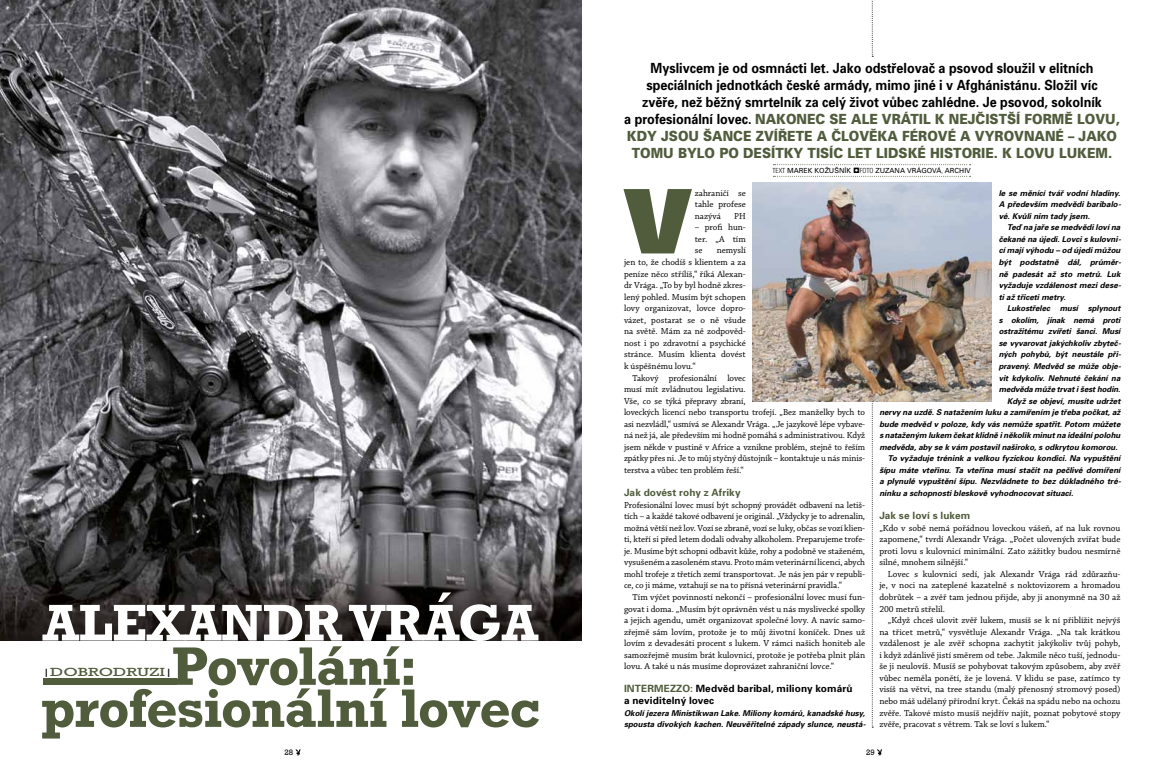
<style>
.page{position:relative;width:1163px;height:780px;background:#fff}
.page>*{position:absolute;margin:0;border:0;box-sizing:border-box;transform-origin:0 0}
.t1{font:900 89.1px "Univers OT";color:#505c3c}
.t2{font:700 55px/42px "Rockwell OT";letter-spacing:-.02em;color:#505c3c;text-align:center}
.t3{font:700 52.5px "Rockwell OT";letter-spacing:-.01em;color:#fff}
.t4{font:700 14px/17.1px "Univers OT";color:#000;text-align:center;scale:.9 1}
.t5{font:12px "Rockwell OT";color:#505c3c;scale:1.5 1}
.t6{font:700 10px/11.5px "Univers OT";letter-spacing:.015em;color:#000}
.t7{font:700 10px "Univers OT";letter-spacing:.01em;color:#505c3c}
.t8{font:9.2px/11.5px "Chaparral Pro";letter-spacing:-.005em;color:#000;text-align:justify}
.t9{font:italic 700 8px/11.5px "Univers OT";color:#000;text-align:justify}
.t10{font:8px "Rockwell OT";color:#000}
.t11{font:7px "Univers OT";color:#000}
.s1{font-weight:900;color:#505c3c}
.s2{font-weight:300;font-stretch:condensed}
.s3{font-family:"LL Record";font-size:9px}
.s4{color:#505c3c}
</style>
<div class="page">
<img style="left:0;top:0;width:581px;height:640px">
<svg style="left:295px;top:749px;width:5px;height:6px"></svg>
<svg style="left:877px;top:749px;width:4px;height:6px"></svg>
<svg style="left:773px;top:164px;width:197px;height:1px"></svg>
<svg style="left:773px;top:176px;width:197px;height:551px"></svg>
<svg style="left:871px;top:0;width:2px;height:57px"></svg>
<div style="left:43px;top:678px;width:133px;height:6px;background:#505c3c"></div>
<img style="left:752px;top:182px;width:239px;height:219px">
<h3 class="t3" style="left:43px;top:592px;width:497px">Alexandr Vrága</h3>
<h2 class="t2" style="left:41px;top:647px;width:501px">Povolání: profesionální lovec</h2>
<h3 class="t5" style="left:43px;top:665px;width:88px"><sup>|</sup>DOBRODRUZI<sup>|</sup></h3>
<p class="t4" style="left:624px;top:59px;width:552px">Myslivcem je od osmnácti let. Jako odstřelovač a psovod sloužil v elitních speciálních jednotkách české armády, mimo jiné i v Afghánistánu. Složil víc<br>zvěře, než běžný smrtelník za celý život vůbec zahlédne. Je psovod, sokolník<br>a profesionální lovec. <span class="s1">NAKON EC SE ALE VRÁTIL K N EJČISTŠÍ FORMĚ LOVU, KDY JSOU ŠAN CE ZVÍŘETE A ČLOVĚKA FÉROVÉ A VYROVNAN É – JAKO TOMU BYLO PO DESÍTKY TISÍC LET LIDSKÉ HISTORIE. K LOVU LUKEM.</span></p>
<p class="t11" style="left:772px;top:167px;width:200px"><span class="s2">TEXT</span> MAREK KOŽUŠNÍK <span class="s3">P</span><span class="s2">FOTO</span> ZUZANA VRÁGOVÁ<span class="s2">,</span> ARCHIV</p>
<h1 class="t1" style="left:624px;top:168px;width:68px">V</h1>
<p class="t8" style="left:694px;top:187px;width:52px">zahraničí se tahle profese nazývá</p>
<p class="t8" style="left:734px;top:210px;width:13px">PH</p>
<p class="t8" style="left:694px;top:222px;width:52px">– profi hun&shy;ter. „A tím se</p>
<p class="t8" style="left:624px;top:245px;width:123px;text-indent:93px">nemyslí jen to, že chodíš s klientem a za peníze něco střílíš,“ říká Alexan&shy;dr Vrága. „To by byl hodně zkres&shy;lený pohled. Musím být schopen lovy organizovat, lovce dopro&shy;vázet, postarat se o ně všude na světě. Mám za ně zodpověd&shy;nost i po zdravotní a psychické stránce. Musím klienta dovést k úspěšnému lovu.“</p>
<p class="t8" style="left:624px;top:372px;width:242px;text-align:left;text-indent:9px">Takový profesionální lovec<br>musí mít zvládnutou legislativu.<br>Vše, co se týká přepravy zbraní,<br>loveckých licencí nebo transportu trofejí. „Bez manželky bych to asi nezvládl,“ usmívá se Alexandr Vrága. „Je jazykově lépe vybave&shy;ná než já, ale především mi hodně pomáhá s administrativou. Když jsem někde v pustině v Africe a vznikne problém, stejně to řeším zpátky přes ni. Je to můj styčný důstojník – kontaktuje u nás minis&shy;terstva a vůbec ten problém řeší.“</p>
<p class="t7" style="left:624px;top:487px;width:118px">Jak dovést rohy z Afriky</p>
<p class="t8" style="left:624px;top:499px;width:242px">Profesionální lovec musí být schopný provádět odbavení na letiš&shy;tích – a každé takové odbavení je originál. „Vždycky je to adrenalin, možná větší než lov. Vozí se zbraně, vozí se luky, občas se vozí klien&shy;ti, kteří si před letem dodali odvahy alkoholem. Preparujeme trofe&shy;je. Musíme být schopni odbavit kůže, rohy a podobně ve staženém, vysušeném a zasoleném stavu. Proto mám veterinární licenci, abych mohl trofeje z třetích zemí transportovat. Je nás jen pár v republi&shy;ce, co ji máme, vztahují se na to přísná veterinární pravidla.“</p>
<p class="t8" style="left:624px;top:591px;width:242px;text-indent:9px">Tím výčet povinností nekončí – profesionální lovec musí fun&shy;govat i doma. „Musím být oprávněn vést u nás myslivecké spolky a jejich agendu, umět organizovat společné lovy. A navíc samo&shy;zřejmě sám lovím, protože je to můj životní koníček. Dnes už lovím z devadesáti procent s lukem. V rámci našich honiteb ale samozřejmě musím brát kulovnicí, protože je potřeba plnit plán lovu. A také u nás musíme doprovázet zahraniční lovce.“</p>
<p class="t6" style="left:624px;top:683px;width:230px"><span class="s4">Intermezzo:</span> Medvěd baribal, miliony komárů a neviditelný lovec</p>
<p class="t9" style="left:624px;top:707px;width:243px">Okolí jezera Ministikwan Lake. Miliony komárů, kanadské husy, spousta divokých kachen. Neuvěřitelné západy slunce, neustá-</p>
<p class="t9" style="left:998px;top:187px;width:124px">le se měnící tvář vodní hladiny.<br>A především medvědi baribalo&shy;vé. Kvůli nim tady jsem.</p>
<p class="t9" style="left:998px;top:222px;width:124px;text-indent:9px">Teď na jaře se medvědi loví na čekané na újedi. Lovci s kulovni&shy;cí mají výhodu – od újedi můžou být podstatně dál, průměr&shy;ně padesát až sto metrů. Luk vyžaduje vzdálenost mezi dese&shy;ti až třiceti metry.</p>
<p class="t9" style="left:1007px;top:303px;width:115px">Lukostřelec musí splynout</p>
<p class="t9" style="left:998px;top:314px;width:123px">s okolím, jinak nemá proti</p>
<p class="t9" style="left:998px;top:326px;width:123px">ostražitému zvířeti šanci. Musí</p>
<p class="t9" style="left:998px;top:337px;width:124px">se vyvarovat jakýchkoliv zbyteč-</p>
<p class="t9" style="left:998px;top:349px;width:124px">ných pohybů, být neustále při-</p>
<p class="t9" style="left:998px;top:360px;width:124px">pravený. Medvěd se může obje-</p>
<p class="t9" style="left:998px;top:372px;width:123px">vit kdykoliv. Nehnuté čekání na</p>
<p class="t9" style="left:998px;top:384px;width:123px">medvěda může trvat i šest hodin.</p>
<p class="t9" style="left:1007px;top:395px;width:115px">Když se objeví, musíte udržet</p>
<p class="t9" style="left:879px;top:407px;width:242px">nervy na uzdě. S natažením luku a zamířením je třeba počkat, až</p>
<p class="t9" style="left:879px;top:418px;width:242px">bude medvěd v poloze, kdy vás nemůže spatřit. Potom můžete</p>
<p class="t9" style="left:879px;top:430px;width:242px">s nataženým lukem čekat klidně i několik minut na ideální polohu</p>
<p class="t9" style="left:879px;top:441px;width:240px">medvěda, aby se k vám postavil naširoko, s odkrytou komorou.</p>
<p class="t9" style="left:887px;top:453px;width:234px">To vyžaduje trénink a velkou fyzickou kondici. Na vypuštění</p>
<p class="t9" style="left:879px;top:464px;width:242px">šípu máte vteřinu. Ta vteřina musí stačit na pečlivé domíření</p>
<p class="t9" style="left:879px;top:476px;width:243px">a plynulé vypuštění šípu. Nezvládnete to bez důkladného tré-</p>
<p class="t9" style="left:879px;top:487px;width:195px">ninku a schopnosti bleskově vyhodnocovat situaci.</p>
<p class="t7" style="left:879px;top:510px;width:92px">Jak se loví s lukem</p>
<p class="t8" style="left:879px;top:522px;width:242px">„Kdo v sobě nemá pořádnou loveckou vášeň, ať na luk rovnou zapomene,“ tvrdí Alexandr Vrága. „Počet ulovených zvířat bude proti lovu s kulovnicí minimální. Zato zážitky budou nesmírně silné, mnohem silnější.“</p>
<p class="t8" style="left:879px;top:568px;width:242px;text-indent:9px">Lovec s kulovnicí sedí, jak Alexandr Vrága rád zdůrazňu&shy;je, v noci na zateplené kazatelně s noktovizorem a hromadou dobrůtek – a zvěř tam jednou přijde, aby ji anonymně na 30 až 200 metrů střelil.</p>
<p class="t8" style="left:879px;top:614px;width:242px;text-indent:9px">„Když chceš ulovit zvěř lukem, musíš se k ní přiblížit nejvýš na třicet metrů,“ vysvětluje Alexandr Vrága. „Na tak krátkou vzdálenost je ale zvěř schopna zachytit jakýkoliv tvůj pohyb, i když zdánlivě jistí směrem od tebe. Jakmile něco tuší, jednodu&shy;še ji neulovíš. Musíš se pohybovat takovým způsobem, aby zvěř vůbec neměla ponětí, že je lovená. V klidu se pase, zatímco ty visíš na větvi, na tree standu (malý přenosný stromový posed) nebo máš udělaný přírodní kryt. Čekáš na spádu nebo na ochozu zvěře. Takové místo musíš nejdřív najít, poznat pobytové stopy zvěře, pracovat s větrem. Tak se loví s lukem.“</p>
<p class="t10" style="left:284px;top:748px;width:10px">28</p>
<p class="t10" style="left:865px;top:748px;width:10px">29</p>
</div>
